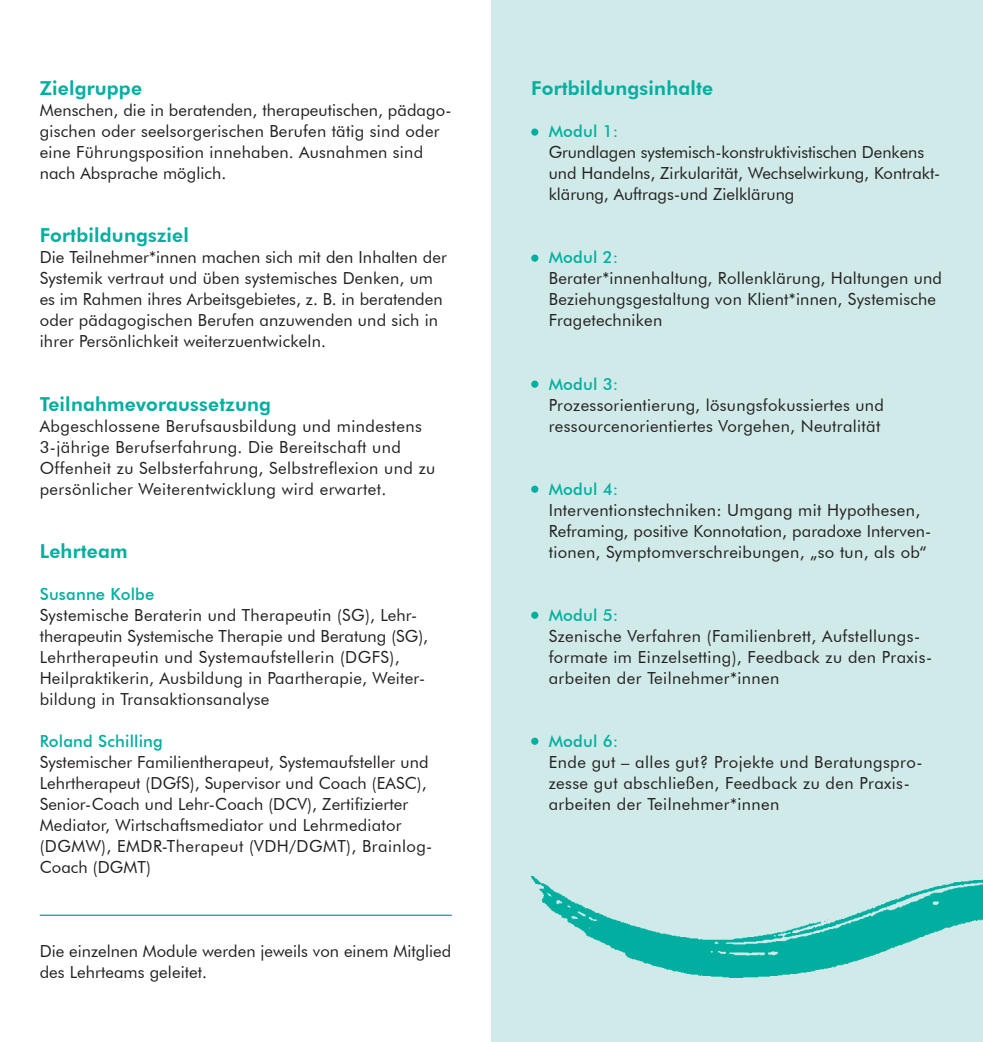
<style>
.page{position:relative;width:983px;height:1042px;background:#fff}
.page>*{position:absolute;margin:0;border:0;box-sizing:border-box;transform-origin:0 0}
.t1{font:800 19.25px "Futura BT";letter-spacing:.01em;color:#00afa0}
.t2{font:16.62px/21px "Futura BT";letter-spacing:.015em;color:#231f20}
.t3{font:500 16.62px "Futura BT";letter-spacing:.01em;color:#00afa0}
</style>
<div class="page">
<div style="left:491px;top:0;width:491px;height:1042px;background:#cfeae8"></div>
<img style="left:531px;top:876px;width:451px;height:101px">
<div style="left:531px;top:128px;width:7px;height:8px;background:#00afa0;border-radius:50%"></div>
<div style="left:531px;top:254px;width:7px;height:8px;background:#00afa0;border-radius:50%"></div>
<div style="left:531px;top:380px;width:7px;height:8px;background:#00afa0;border-radius:50%"></div>
<div style="left:531px;top:485px;width:7px;height:8px;background:#00afa0;border-radius:50%"></div>
<div style="left:531px;top:611px;width:7px;height:8px;background:#00afa0;border-radius:50%"></div>
<div style="left:531px;top:737px;width:7px;height:8px;background:#00afa0;border-radius:50%"></div>
<hr style="left:40px;top:914px;width:411px;height:2px;background:#00afa0">
<p class="t1" style="left:40px;top:77px;width:104px">Zielgruppe</p>
<p class="t2" style="left:40px;top:100px;width:413px">Menschen, die in beratenden, therapeutischen, pädago&shy;gischen oder seelsorgerischen Berufen tätig sind oder eine Führungsposition innehaben. Ausnahmen sind nach Absprache möglich.</p>
<p class="t1" style="left:40px;top:224px;width:151px">Fortbildungsziel</p>
<p class="t2" style="left:40px;top:247px;width:408px">Die Teilnehmer*innen machen sich mit den Inhalten der Systemik vertraut und üben systemisches Denken, um es im Rahmen ihres Arbeitsgebietes, z. B. in beratenden oder pädagogischen Berufen anzuwenden und sich in ihrer Persönlichkeit weiterzuentwickeln.</p>
<p class="t1" style="left:40px;top:392px;width:233px">Teilnahmevoraussetzung</p>
<p class="t2" style="left:40px;top:415px;width:397px">Abgeschlossene Berufsausbildung und mindestens 3-jährige Berufserfahrung. Die Bereitschaft und Offenheit zu Selbsterfahrung, Selbstreflexion und zu persönlicher Weiterentwicklung wird erwartet.</p>
<p class="t1" style="left:40px;top:539px;width:89px">Lehrteam</p>
<p class="t3" style="left:40px;top:583px;width:116px">Susanne Kolbe</p>
<p class="t2" style="left:40px;top:604px;width:390px">Systemische Beraterin und Therapeutin (SG), Lehr&shy;therapeutin Systemische Therapie und Beratung (SG), Lehrtherapeutin und Systemaufstellerin (DGFS), Heilpraktikerin, Ausbildung in Paartherapie, Weiter&shy;bildung in Transaktionsanalyse</p>
<p class="t3" style="left:40px;top:730px;width:125px">Roland Schilling</p>
<p class="t2" style="left:40px;top:751px;width:394px">Systemischer Familientherapeut, Systemaufsteller und Lehrtherapeut (DGfS), Supervisor und Coach (EASC), Senior-Coach und Lehr-Coach (DCV), Zertifizierter Mediator, Wirtschaftsmediator und Lehrmediator (DGMW), EMDR-Therapeut (VDH/DGMT), Brainlog-Coach (DGMT)</p>
<p class="t2" style="left:40px;top:940px;width:413px">Die einzelnen Module werden jeweils von einem Mitglied des Lehrteams geleitet.</p>
<p class="t1" style="left:531px;top:77px;width:183px">Fortbildungsinhalte</p>
<p class="t3" style="left:548px;top:121px;width:71px">Modul 1:</p>
<p class="t2" style="left:548px;top:142px;width:393px">Grundlagen systemisch-konstruktivistischen Denkens und Handelns, Zirkularität, Wechselwirkung, Kontrakt&shy;klärung, Auftrags-und Zielklärung</p>
<p class="t3" style="left:548px;top:247px;width:71px">Modul 2:</p>
<p class="t2" style="left:548px;top:268px;width:395px">Berater*innenhaltung, Rollenklärung, Haltungen und<br>Beziehungsgestaltung von Klient*innen, Systemische<br>Fragetechniken</p>
<p class="t3" style="left:548px;top:373px;width:71px">Modul 3:</p>
<p class="t2" style="left:548px;top:394px;width:336px">Prozessorientierung, lösungsfokussiertes und ressourcenorientiertes Vorgehen, Neutralität</p>
<p class="t3" style="left:548px;top:478px;width:71px">Modul 4:</p>
<p class="t2" style="left:548px;top:499px;width:384px">Interventionstechniken: Umgang mit Hypothesen,<br>Reframing, positive Konnotation, paradoxe Interven&shy;tionen, Symptomverschreibungen, „so tun, als ob“</p>
<p class="t3" style="left:548px;top:604px;width:71px">Modul 5:</p>
<p class="t2" style="left:548px;top:625px;width:385px">Szenische Verfahren (Familienbrett, Aufstellungs&shy;formate im Einzelsetting), Feedback zu den Praxis&shy;arbeiten der Teilnehmer*innen</p>
<p class="t3" style="left:548px;top:730px;width:71px">Modul 6:</p>
<p class="t2" style="left:548px;top:751px;width:375px">Ende gut – alles gut? Projekte und Beratungspro&shy;zesse gut abschließen, Feedback zu den Praxis&shy;arbeiten der Teilnehmer*innen</p>
</div>
